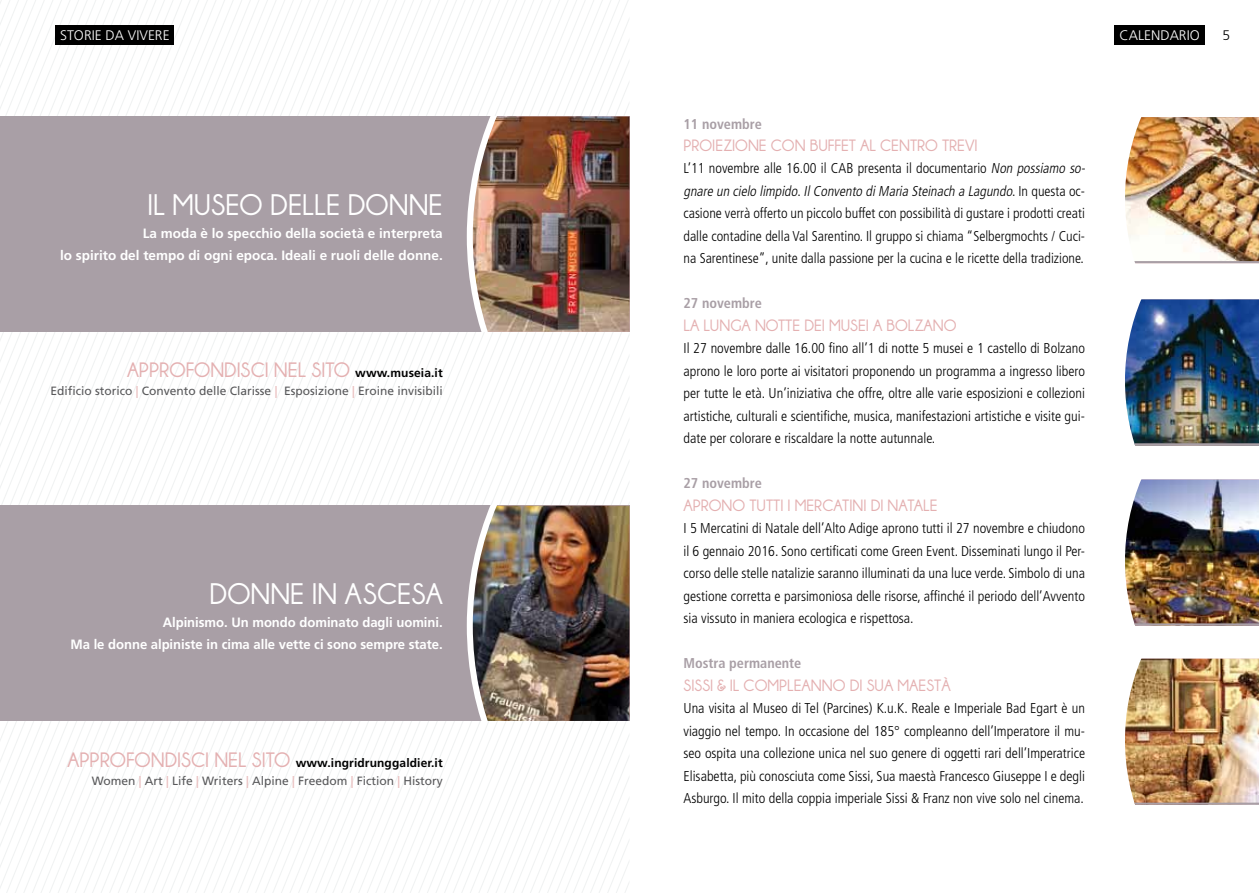
<style>
.page{position:relative;width:1259px;height:893px;background:#fff}
.page>*{position:absolute;margin:0;border:0;box-sizing:border-box;transform-origin:0 0}
.t1{font:700 30px "Champagne&Limousines";color:#fff}
.t2{font:700 21px "Champagne&Limousines";color:#e4b0b1}
.t3{font:700 16.5px "Champagne&Limousines";color:#e4b0b1}
.t4{font:300 condensed 14.25px/22.5px "Frutiger";color:#000;text-align:justify}
.t5{font:700 condensed 14.25px "Frutiger";color:#a99fa6}
.t6{font:300 13.8px "Frutiger";color:#fff}
.t7{font:300 13.8px "Frutiger";color:#000}
.t8{font:700 13.5px/22.5px "Frutiger";color:#fff;text-align:right}
.t9{font:12px/18px "Frutiger";color:#58585a;text-align:right}
.s1{font-family:"Frutiger";font-size:12px;color:#000}
.s2{font-weight:700;color:#eac0c0}
.s3{font-family:"Champagne&Limousines";font-weight:700;font-size:21px;color:#e4b0b1}
.s4{font-weight:700;color:#000}
.s5{font-style:italic}
</style>
<div class="page">
<svg style="left:0;top:0;width:629px;height:893px"></svg>
<div style="left:0;top:117px;width:629px;height:215px;background:#a99fa6"></div>
<img style="left:467px;top:117px;width:162px;height:215px">
<div style="left:0;top:506px;width:629px;height:215px;background:#a99fa6"></div>
<img style="left:467px;top:506px;width:162px;height:215px">
<div style="left:1114px;top:26px;width:91px;height:19px;background:#000"></div>
<div style="left:55px;top:26px;width:118px;height:19px;background:#000"></div>
<img style="left:1125px;top:117px;width:134px;height:146px">
<img style="left:1125px;top:299px;width:134px;height:146px">
<img style="left:1125px;top:479px;width:134px;height:146px">
<img style="left:1125px;top:659px;width:134px;height:146px">
<p class="t6" style="left:60px;top:28px;width:109px">STORIE DA VIVERE</p>
<p class="t6" style="left:1119px;top:28px;width:82px">CALENDARIO</p>
<p class="t7" style="left:1222px;top:27px;width:9px">5</p>
<h1 class="t1" style="left:147px;top:188px;width:297px">IL MUSEO DELLE DONNE</h1>
<p class="t8" style="left:60px;top:222px;width:384px">La moda è lo specchio della società e interpreta<br>lo spirito del tempo di ogni epoca. Ideali e ruoli delle donne.</p>
<h2 class="t2" style="left:127px;top:358px;width:317px">APPROFONDISCI NEL SITO <span class="s1">www.museia.it</span></h2>
<p class="t9" style="left:51px;top:381px;width:394px">Edificio storico <span class="s2">|</span> Convento delle Clarisse <span class="s2">|</span> Esposizione <span class="s2">|</span> Eroine invisibili</p>
<h1 class="t1" style="left:210px;top:577px;width:235px">DONNE IN ASCESA</h1>
<p class="t8" style="left:70px;top:611px;width:374px">Alpinismo. Un mondo dominato dagli uomini.<br>Ma le donne alpiniste in cima alle vette ci sono sempre state.</p>
<p class="t9" style="left:67px;top:754px;width:377px"><span class="s3">APPROFONDISCI NEL SITO</span> <span class="s4">www.ingridrunggaldier.it<br></span>Women <span class="s2">|</span> Art <span class="s2">|</span> Life <span class="s2">|</span> Writers <span class="s2">|</span> Alpine <span class="s2">|</span> Freedom <span class="s2">|</span> Fiction <span class="s2">|</span> History</p>
<p class="t5" style="left:683px;top:115px;width:80px">11 novembre</p>
<p class="t3" style="left:683px;top:136px;width:296px">PROIEZIONE CON BUFFET AL CENTRO TREVI</p>
<p class="t4" style="left:683px;top:157px;width:406px;text-align:left">L’11 novembre alle 16.00 il CAB presenta il documentario <span class="s5">Non possiamo so&shy;gnare un cielo limpido</span>. <span class="s5">IlConvento diMaria Steinach a Lagundo</span>. I n q u e s t a o c - casione verrà offerto un piccolo buffet con possibilità di gustare i prodotti creati dalle contadine della Val Sarentino. Il gruppo si chiama “Selbergmochts / Cuci&shy;na Sarentinese”, unite dalla passione per la cucina e le ricette della tradizione.</p>
<p class="t5" style="left:683px;top:295px;width:80px">27 novembre</p>
<p class="t3" style="left:683px;top:316px;width:275px">LA LUNGA NOTTE DEI MUSEI A BOLZANO</p>
<p class="t4" style="left:683px;top:337px;width:403px">Il 27 novembre dalle 16.00 fino all’1 di notte 5 musei e 1 castello di Bolzano aprono le loro porte ai visitatori proponendo un programma a ingresso libero per tutte le età. Un’iniziativa che offre, oltre alle varie esposizioni e collezioni artistiche, culturali e scientifiche, musica, manifestazioni artistiche e visite gui&shy;date per colorare e riscaldare la notte autunnale.</p>
<p class="t5" style="left:683px;top:475px;width:80px">27 novembre</p>
<p class="t3" style="left:683px;top:496px;width:256px">APRONO TUTTI I MERCATINI DI NATALE</p>
<p class="t4" style="left:683px;top:517px;width:403px">I 5 Mercatini di Natale dell’Alto Adige aprono tutti il 27 novembre e chiudono il 6 gennaio 2016. Sono certificati come Green Event. Disseminati lungo il Per&shy;corso delle stelle natalizie saranno illuminati da una luce verde. Simbolo di una gestione corretta e parsimoniosa delle risorse, affinché il periodo dell’Avvento sia vissuto in maniera ecologica e rispettosa.</p>
<p class="t5" style="left:683px;top:655px;width:119px">Mostra permanente</p>
<p class="t3" style="left:683px;top:676px;width:269px">SISSI &amp; IL COMPLEANNO DI SUA MAESTÀ</p>
<p class="t4" style="left:683px;top:697px;width:403px">Una visita al Museo di Tel (Parcines) K.u.K. Reale e Imperiale Bad Egart è un viaggio nel tempo. In occasione del 185° compleanno dell’Imperatore il mu&shy;seo ospita una collezione unica nel suo genere di oggetti rari dell’Imperatrice Elisabetta, più conosciuta come Sissi, Sua maestà Francesco Giuseppe I e degli Asburgo. Il mito della coppia imperiale Sissi &amp; Franz non vive solo nel cinema.</p>
</div>
